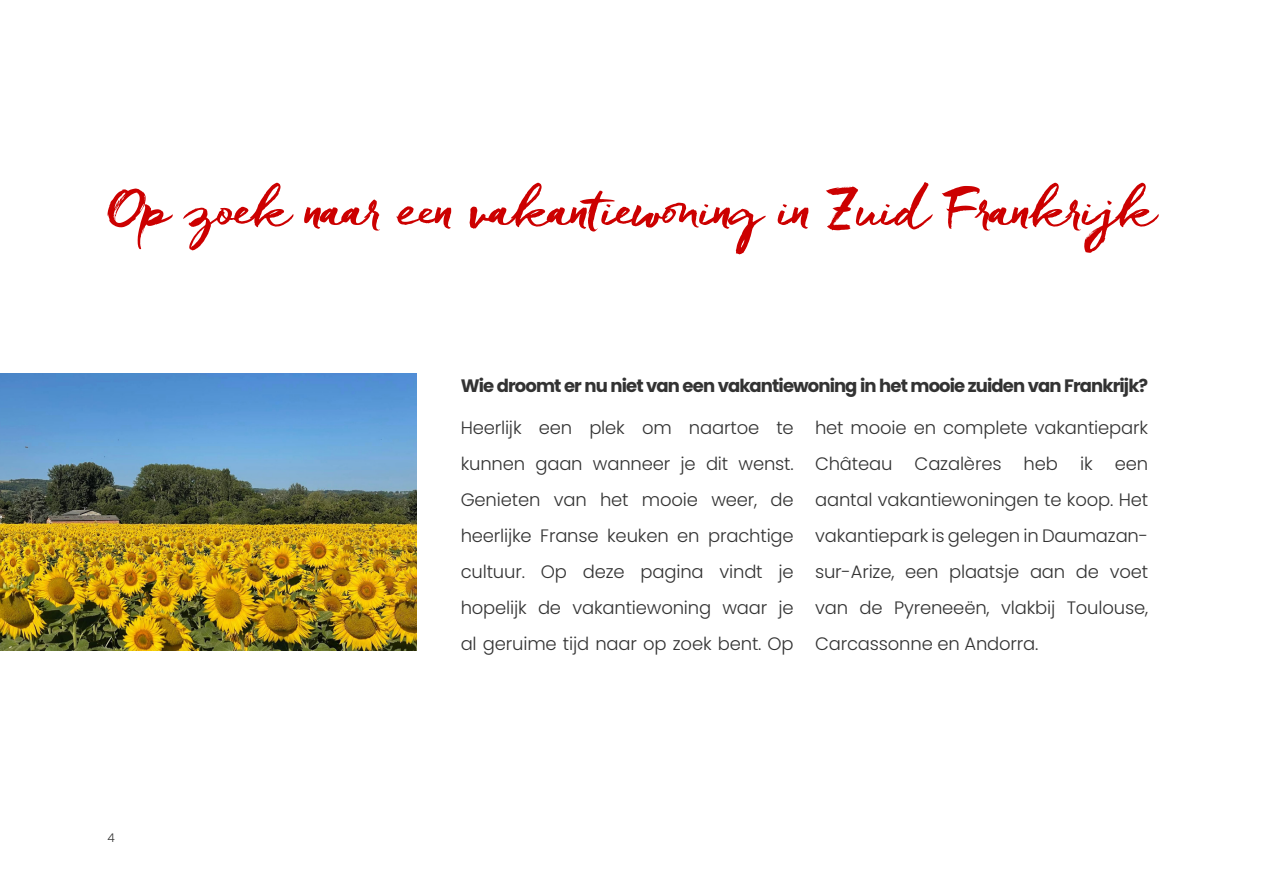
<style>
.page{position:relative;width:1263px;height:893px;background:#fff}
.page>*{position:absolute;margin:0;border:0;box-sizing:border-box;transform-origin:0 0}
.t1{font:54px "Freeland";letter-spacing:-.05em;color:#c00}
.t2{font:300 18px/36px "Poppins";letter-spacing:-.01em;color:#333}
.t3{font:700 18px "Poppins";letter-spacing:-.05em;color:#333}
.t4{font:300 12px "Poppins";color:#333}
</style>
<div class="page">
<img style="left:0;top:373px;width:417px;height:278px">
<p class="t1" style="left:106px;top:174px;width:1052px">Op zoek naar een vakantiewoning in Zuid Frankrijk</p>
<p class="t3" style="left:461px;top:375px;width:689px">Wie droomt er nu niet van een vakantiewoning in het mooie zuiden van Frankrijk?</p>
<p class="t4" style="left:107px;top:831px;width:9px">4</p>
<p class="t2" style="left:461px;top:410px;width:335px">Heerlijk een plek om naartoe te kunnen gaan wanneer je dit wenst.</p>
<p class="t2" style="left:461px;top:482px;width:335px">Genieten van het mooie weer, de heerlijke Franse keuken en prachtige</p>
<p class="t2" style="left:461px;top:554px;width:335px">cultuur. Op deze pagina vindt je</p>
<p class="t2" style="left:461px;top:590px;width:335px">hopelijk de vakantiewoning waar je al geruime tijd naar op zoek bent. Op</p>
<p class="t2" style="left:815px;top:410px;width:335px">het mooie en complete vakantiepark</p>
<p class="t2" style="left:815px;top:446px;width:335px">Château Cazalères heb ik een</p>
<p class="t2" style="left:815px;top:482px;width:335px">aantal vakantiewoningen te koop. Het</p>
<p class="t2" style="left:815px;top:518px;width:335px">vakantiepark is gelegen in Daumazan-</p>
<p class="t2" style="left:815px;top:554px;width:335px">sur-Arize, een plaatsje aan de voet van de Pyreneeën, vlakbij Toulouse,</p>
<p class="t2" style="left:815px;top:626px;width:225px">Carcassonne en Andorra.</p>
</div>
